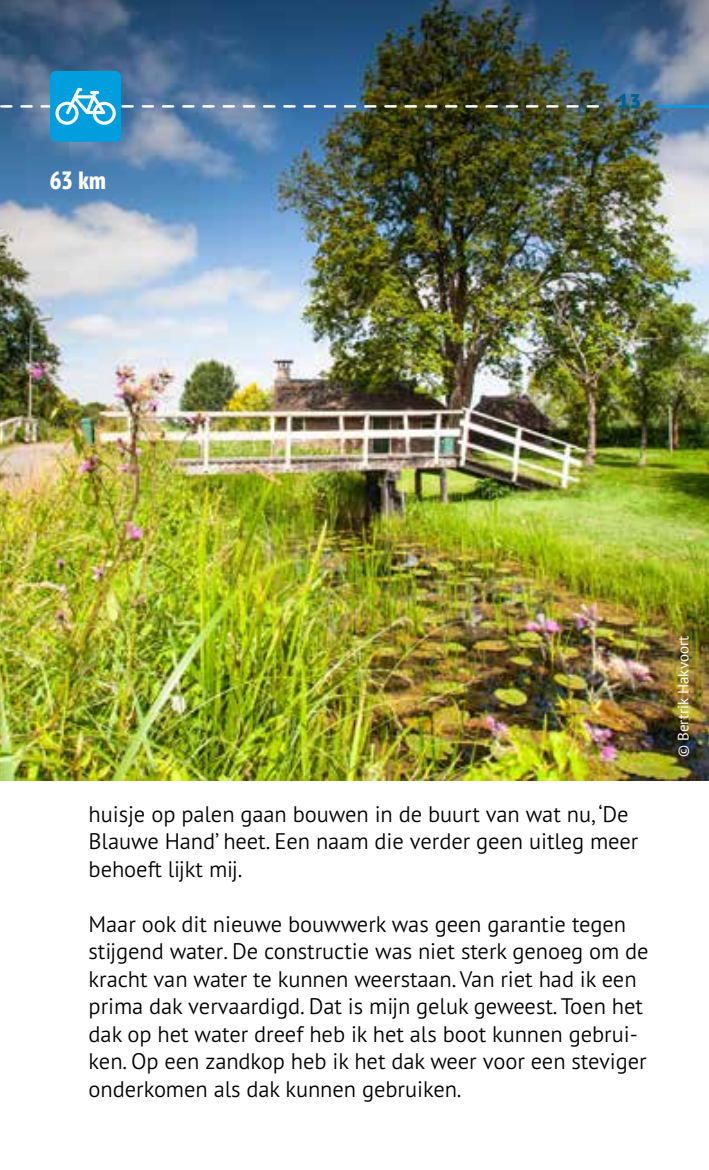
<style>
.page{position:relative;width:709px;height:1170px;background:#fff}
.page>*{position:absolute;margin:0;border:0;box-sizing:border-box;transform-origin:0 0}
.t1{font:800 condensed 25px "PT Sans Pro";color:#fff}
.t2{font:300 22.5px/27.5px "PT Sans Pro";letter-spacing:-.005em;color:#000}
.t3{font:900 20px "PT Sans Pro";color:#00628b}
.t4{font:15px "PT Sans";color:#fff}
</style>
<div class="page">
<img style="left:0;top:0;width:709px;height:780px">
<div style="left:50px;top:71px;width:71px;height:71px;background:#009edc;border-radius:6px"></div>
<img style="left:0;top:88px;width:598px;height:37px">
<hr style="left:659px;top:105px;width:50px;height:3px;background:#009fe3">
<p class="t1" style="left:50px;top:164px;width:58px">63 km</p>
<p class="t3" style="left:617px;top:87px;width:26px">13</p>
<p class="t2" style="left:89px;top:799px;width:551px">huisje op palen gaan bouwen in de buurt van wat nu, ‘De<br>Blauwe Hand’ heet. Een naam die verder geen uitleg meer behoeft lijkt mij.</p>
<p class="t2" style="left:89px;top:909px;width:561px">Maar ook dit nieuwe bouwwerk was geen garantie tegen stijgend water. De constructie was niet sterk genoeg om de kracht van water te kunnen weerstaan. Van riet had ik een prima dak vervaardigd. Dat is mijn geluk geweest. Toen het dak op het water dreef heb ik het als boot kunnen gebrui&shy;ken. Op een zandkop heb ik het dak weer voor een steviger onderkomen als dak kunnen gebruiken.</p>
<p class="t4" style="left:673px;top:757px;width:123px;rotate:-90deg">© Bertrik Hakvoort</p>
</div>
